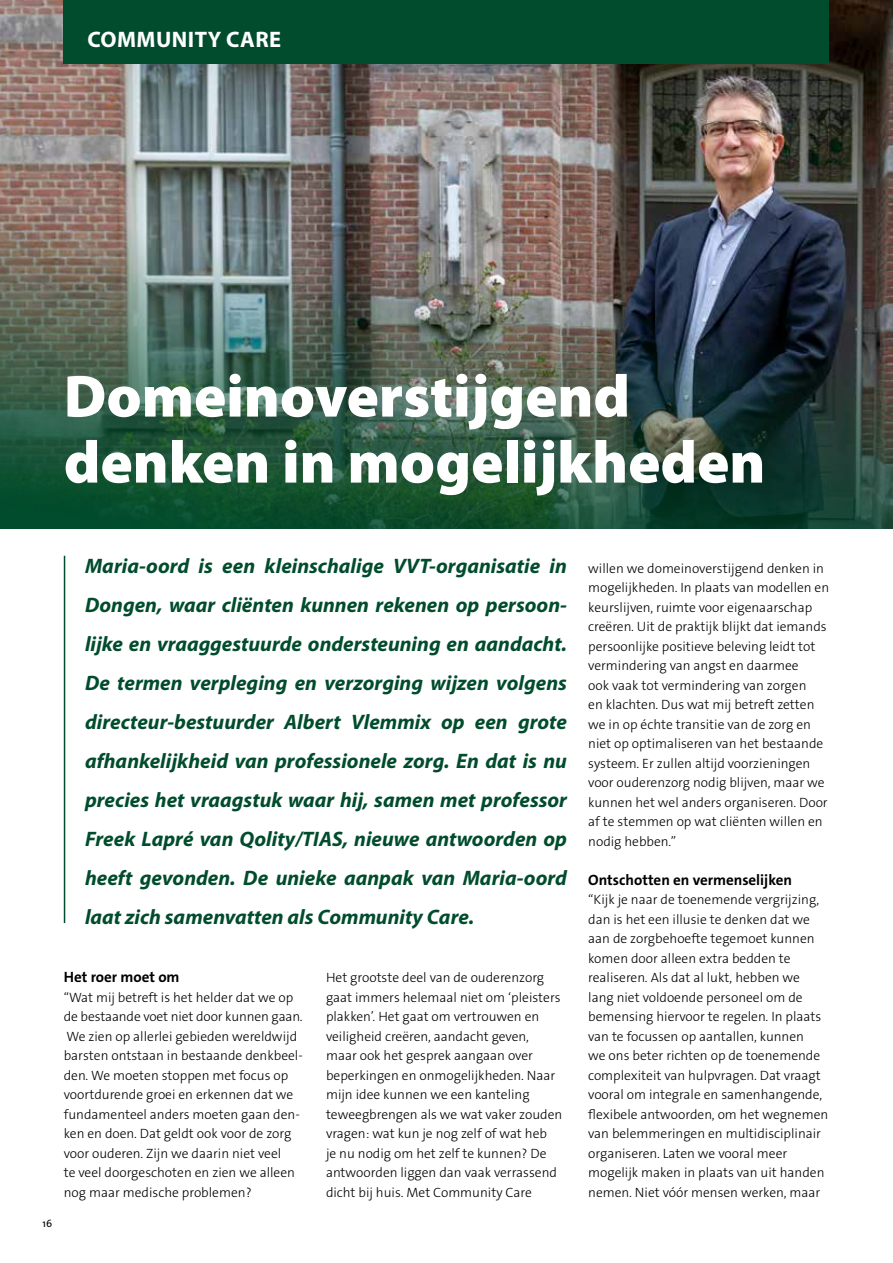
<style>
.page{position:relative;width:893px;height:1263px;background:#fff}
.page>*{position:absolute;margin:0;border:0;box-sizing:border-box;transform-origin:0 0}
.KOP_DONKER_GROEN{font:900 60px/66px "Myriad Pro";color:#fff}
.t1{font:700 22.5px "Myriad Pro";letter-spacing:.02em;color:#fff}
.INLEIDENDE_TEKST_DON{font:italic 700 21px/39px "Myriad Pro";color:#004c2d;text-align:justify}
.SUBKOPJES{font:700 15px "The Sans Os F";color:#000}
.BROODTEKST{font:300 13.5px/19.5px "The Sans Os F";color:#000}
.t2{font:10.5px "The Sans Os F";color:#000}
</style>
<div class="page">
<hr style="left:64px;top:556px;width:1px;height:367px;background:#004c2d">
<img style="left:0;top:0;width:893px;height:528px">
<div style="left:64px;top:0;width:765px;height:64px;background:#004c2d"></div>
<p class="t1" style="left:87px;top:26px;width:195px">COMMUNITY CARE</p>
<p class="KOP_DONKER_GROEN" style="left:64px;top:364px;width:703px">Domeinoverstijgend denken in mogelijkheden</p>
<p class="INLEIDENDE_TEKST_DON" style="left:85px;top:546px;width:483px">Maria-oord is een kleinschalige VVT-organisatie in Dongen, waar cliënten kunnen rekenen op persoon&shy;lijke en vraaggestuurde ondersteuning en aandacht.<br>De termen verpleging en verzorging wijzen volgens directeur-bestuurder Albert Vlemmix op een grote afhankelijkheid van professionele zorg. En dat is nu precies het vraagstuk waar hij, samen met professor Freek Lapré van Qolity/TIAS, nieuwe antwoorden op heeft gevonden. De unieke aanpak van Maria-oord laat zich samenvatten als Community Care.</p>
<p class="t2" style="left:43px;top:1216px;width:11px">16</p>
<p class="SUBKOPJES" style="left:64px;top:967px;width:117px">Het roer moet om</p>
<p class="BROODTEKST" style="left:64px;top:987px;width:241px">“Wat mij betreft is het helder dat we op de bestaande voet niet door kunnen gaan.<br>We zien op allerlei gebieden wereldwijd barsten ontstaan in bestaande denkbeel&shy;den. We moeten stoppen met focus op voortdurende groei en erkennen dat we fundamenteel anders moeten gaan den&shy;ken en doen. Dat geldt ook voor de zorg voor ouderen. Zijn we daarin niet veel<br>te veel doorgeschoten en zien we alleen nog maar medische problemen?</p>
<p class="BROODTEKST" style="left:326px;top:968px;width:238px">Het grootste deel van de ouderenzorg gaat immers helemaal niet om ‘pleisters plakken’. Het gaat om vertrouwen en veiligheid creëren, aandacht geven, maar ook het gesprek aangaan over beperkingen en onmogelijkheden. Naar mijn idee kunnen we een kanteling teweegbrengen als we wat vaker zouden vragen: wat kun je nog zelf of wat heb<br>je nu nodig om het zelf te kunnen? De antwoorden liggen dan vaak verrassend dicht bij huis. Met Community Care</p>
<p class="BROODTEKST" style="left:588px;top:558px;width:242px">willen we domeinoverstijgend denken in mogelijkheden. In plaats van modellen en keurslijven, ruimte voor eigenaarschap creëren. Uit de praktijk blijkt dat iemands persoonlijke positieve beleving leidt tot vermindering van angst en daarmee<br>ook vaak tot vermindering van zorgen<br>en klachten. Dus wat mij betreft zetten we in op échte transitie van de zorg en niet op optimaliseren van het bestaande systeem. Er zullen altijd voorzieningen voor ouderenzorg nodig blijven, maar we kunnen het wel anders organiseren. Door af te stemmen op wat cliënten willen en nodig hebben.”</p>
<p class="SUBKOPJES" style="left:588px;top:870px;width:205px">Ontschotten en vermenselijken</p>
<p class="BROODTEKST" style="left:588px;top:890px;width:242px">“Kijk je naar de toenemende vergrijzing, dan is het een illusie te denken dat we aan de zorgbehoefte tegemoet kunnen komen door alleen extra bedden te realiseren. Als dat al lukt, hebben we lang niet voldoende personeel om de bemensing hiervoor te regelen. In plaats van te focussen op aantallen, kunnen<br>we ons beter richten op de toenemende complexiteit van hulpvragen. Dat vraagt vooral om integrale en samenhangende, flexibele antwoorden, om het wegnemen van belemmeringen en multidisciplinair organiseren. Laten we vooral meer mogelijk maken in plaats van uit handen nemen. Niet vóór mensen werken, maar</p>
</div>
